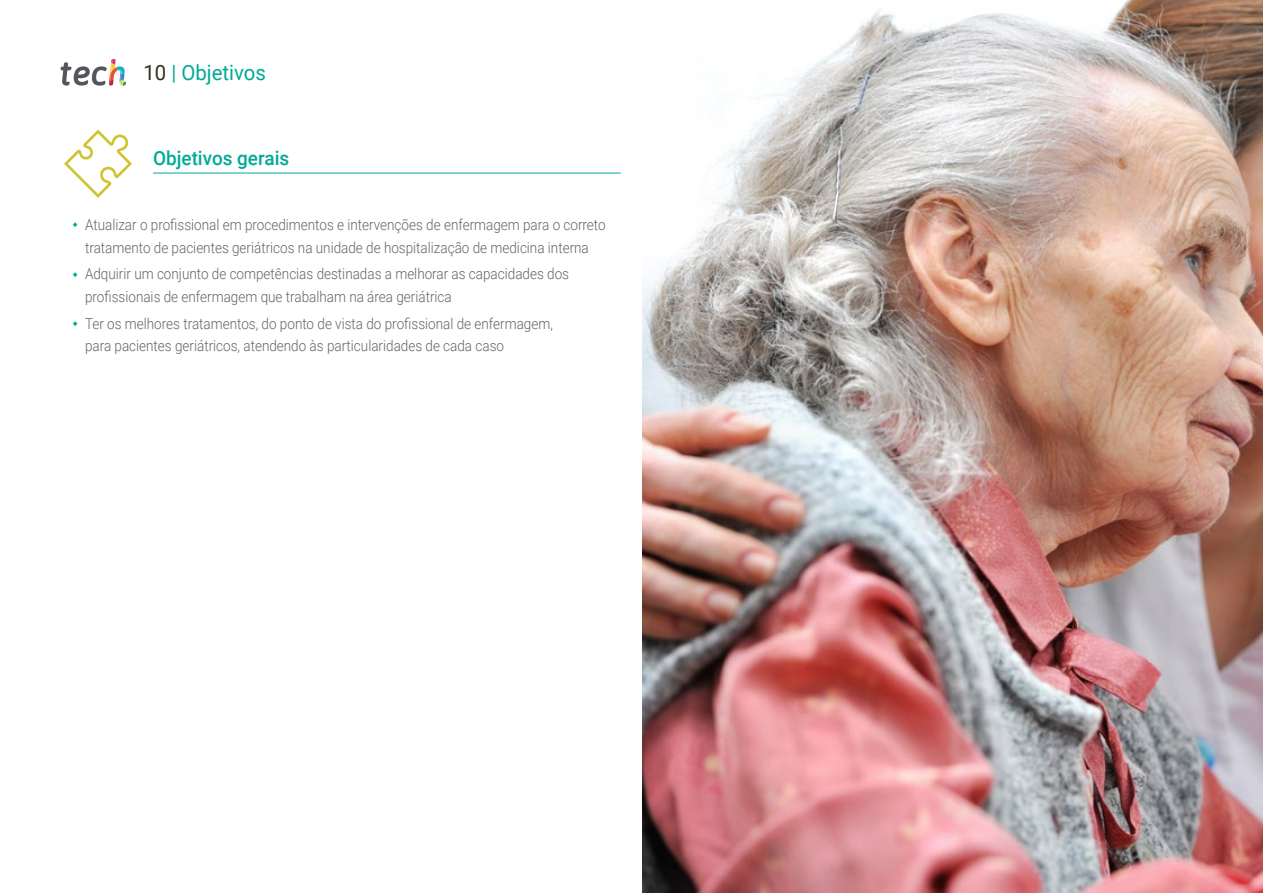
<style>
.page{position:relative;width:1263px;height:893px;background:#fff}
.page>*{position:absolute;margin:0;border:0;box-sizing:border-box;transform-origin:0 0}
.t1{font:21px "Roboto";color:#00a996}
.t2{font:500 19.5px "Roboto";color:#00a996}
.t3{font:300 15px/22.5px "Roboto";color:#61646a;scale:.9 1}
.s1{color:#312e20}
</style>
<div class="page">
<img style="left:642px;top:0;width:621px;height:893px">
<svg style="left:61px;top:59px;width:65px;height:27px"></svg>
<hr style="left:153px;top:173px;width:468px;height:1px;background:#00a996">
<svg style="left:64px;top:130px;width:68px;height:68px"></svg>
<h1 class="t1" style="left:144px;top:57px;width:124px"><span class="s1">10</span> | Objetivos</h1>
<h2 class="t2" style="left:153px;top:144px;width:138px">Objetivos gerais</h2>
<p class="t3" style="left:85px;top:213px;width:580px">Atualizar o profissional em procedimentos e intervenções de enfermagem para o correto tratamento de pacientes geriátricos na unidade de hospitalização de medicina interna</p>
<p class="t3" style="left:85px;top:262px;width:539px">Adquirir um conjunto de competências destinadas a melhorar as capacidades dos profissionais de enfermagem que trabalham na área geriátrica</p>
<p class="t3" style="left:85px;top:311px;width:521px">Ter os melhores tratamentos, do ponto de vista do profissional de enfermagem, para pacientes geriátricos, atendendo às particularidades de cada caso</p>
</div>
